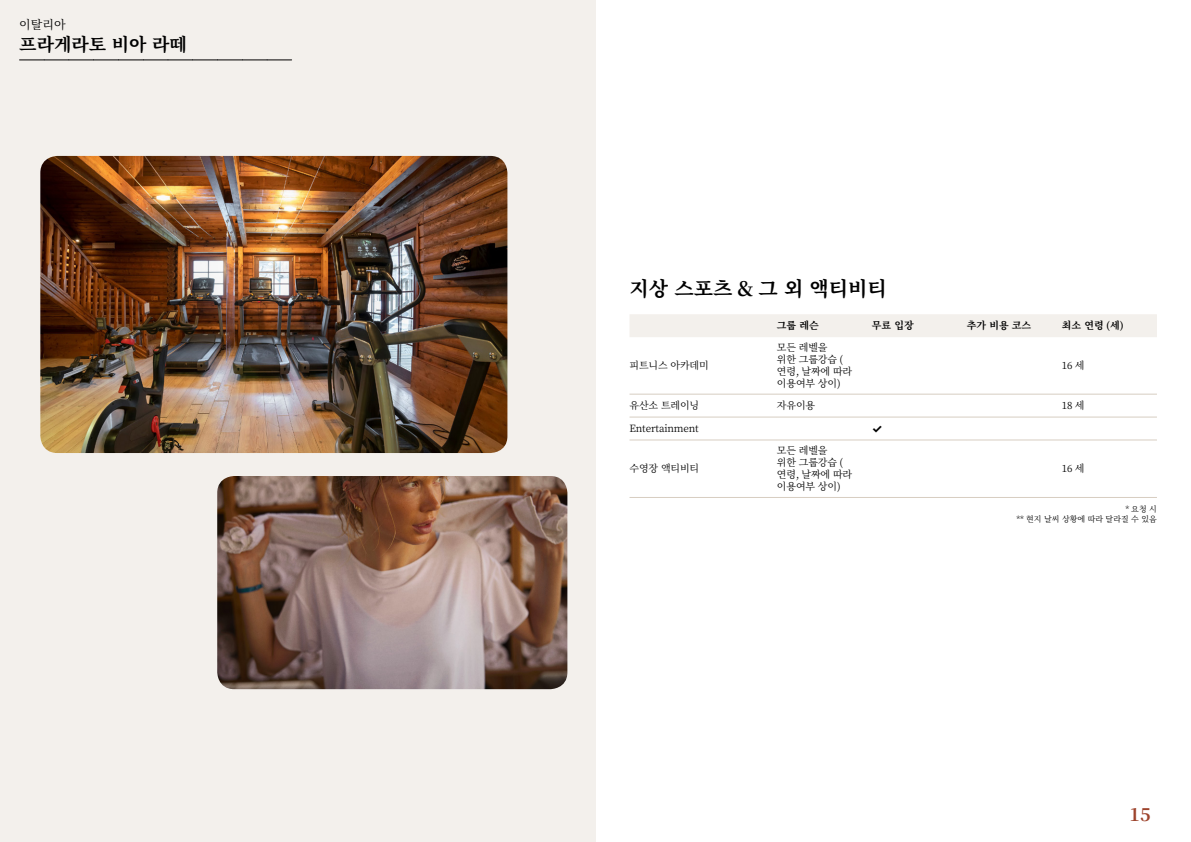
<style>
.page{position:relative;width:1191px;height:842px;background:#fff}
.page>*{position:absolute;margin:0;border:0;box-sizing:border-box;transform-origin:0 0}
.t1{font:700 20px "Noto Serif KR";color:#000}
.t2{font:700 18px "Noto Serif KR";color:#000}
.t3{font:700 18px "Noto Serif KR";color:#9d432c}
.t4{font:12px "Noto Serif KR";color:#000}
.t5{font:700 12px "Inter";color:#000}
.t6{font:10px/12px "Noto Serif KR";letter-spacing:-.015em;color:#000}
.t7{font:700 10px "Noto Serif KR";color:#000}
.t8{font:8px/9.6px "Noto Serif KR";color:#000;text-align:right}
</style>
<div class="page">
<div style="left:0;top:0;width:595px;height:842px;background:#f3f0ec"></div>
<img style="left:40px;top:156px;width:467px;height:297px">
<img style="left:217px;top:476px;width:350px;height:213px">
<svg style="left:20px;top:60px;width:272px;height:1px"></svg>
<div style="left:630px;top:314px;width:527px;height:23px;background:#f3f0ec"></div>
<hr style="left:629px;top:394px;width:148px;height:1px;background:#d7cdc1">
<hr style="left:777px;top:394px;width:95px;height:1px;background:#d7cdc1">
<hr style="left:872px;top:394px;width:95px;height:1px;background:#d7cdc1">
<hr style="left:967px;top:394px;width:95px;height:1px;background:#d7cdc1">
<hr style="left:1062px;top:394px;width:95px;height:1px;background:#d7cdc1">
<hr style="left:629px;top:417px;width:148px;height:1px;background:#d7cdc1">
<hr style="left:777px;top:417px;width:95px;height:1px;background:#d7cdc1">
<hr style="left:872px;top:417px;width:95px;height:1px;background:#d7cdc1">
<hr style="left:967px;top:417px;width:95px;height:1px;background:#d7cdc1">
<hr style="left:1062px;top:417px;width:95px;height:1px;background:#d7cdc1">
<hr style="left:629px;top:439px;width:148px;height:1px;background:#d7cdc1">
<hr style="left:777px;top:439px;width:95px;height:1px;background:#d7cdc1">
<hr style="left:872px;top:439px;width:95px;height:1px;background:#d7cdc1">
<hr style="left:967px;top:439px;width:95px;height:1px;background:#d7cdc1">
<hr style="left:1062px;top:439px;width:95px;height:1px;background:#d7cdc1">
<hr style="left:629px;top:497px;width:148px;height:1px;background:#d7cdc1">
<hr style="left:777px;top:497px;width:95px;height:1px;background:#d7cdc1">
<hr style="left:872px;top:497px;width:95px;height:1px;background:#d7cdc1">
<hr style="left:967px;top:497px;width:95px;height:1px;background:#d7cdc1">
<hr style="left:1062px;top:497px;width:95px;height:1px;background:#d7cdc1">
<p class="t4" style="left:19px;top:17px;width:48px">이탈리아</p>
<h2 class="t2" style="left:19px;top:34px;width:169px">프라게라토 비아 라떼</h2>
<h1 class="t1" style="left:629px;top:277px;width:259px">지상 스포츠 &amp; 그 외 액티비티</h1>
<p class="t7" style="left:777px;top:320px;width:43px">그룹 레슨</p>
<p class="t7" style="left:872px;top:320px;width:43px">무료 입장</p>
<p class="t7" style="left:967px;top:320px;width:66px">추가 비용 코스</p>
<p class="t7" style="left:1062px;top:320px;width:63px">최소 연령 (세)</p>
<p class="t6" style="left:629px;top:360px;width:81px">피트니스 아카데미</p>
<p class="t6" style="left:777px;top:342px;width:77px">모든 레벨을<br>위한 그룹강습 ( 연령, 날짜에 따라 이용여부 상이)</p>
<p class="t6" style="left:1062px;top:360px;width:24px">16 세</p>
<p class="t6" style="left:629px;top:400px;width:71px">유산소 트레이닝</p>
<p class="t6" style="left:777px;top:400px;width:40px">자유이용</p>
<p class="t6" style="left:1062px;top:400px;width:24px">18 세</p>
<p class="t6" style="left:629px;top:423px;width:71px">Entertainment</p>
<p class="t5" style="left:872px;top:420px;width:12px">✓</p>
<p class="t6" style="left:629px;top:463px;width:71px">수영장 액티비티</p>
<p class="t6" style="left:777px;top:445px;width:77px">모든 레벨을<br>위한 그룹강습 ( 연령, 날짜에 따라 이용여부 상이)</p>
<p class="t6" style="left:1062px;top:463px;width:24px">16 세</p>
<p class="t8" style="left:1016px;top:504px;width:142px">* 요청 시<br>** 현지 날씨 상황에 따라 달라질 수 있음</p>
<h2 class="t3" style="left:1129px;top:804px;width:23px">15</h2>
</div>
